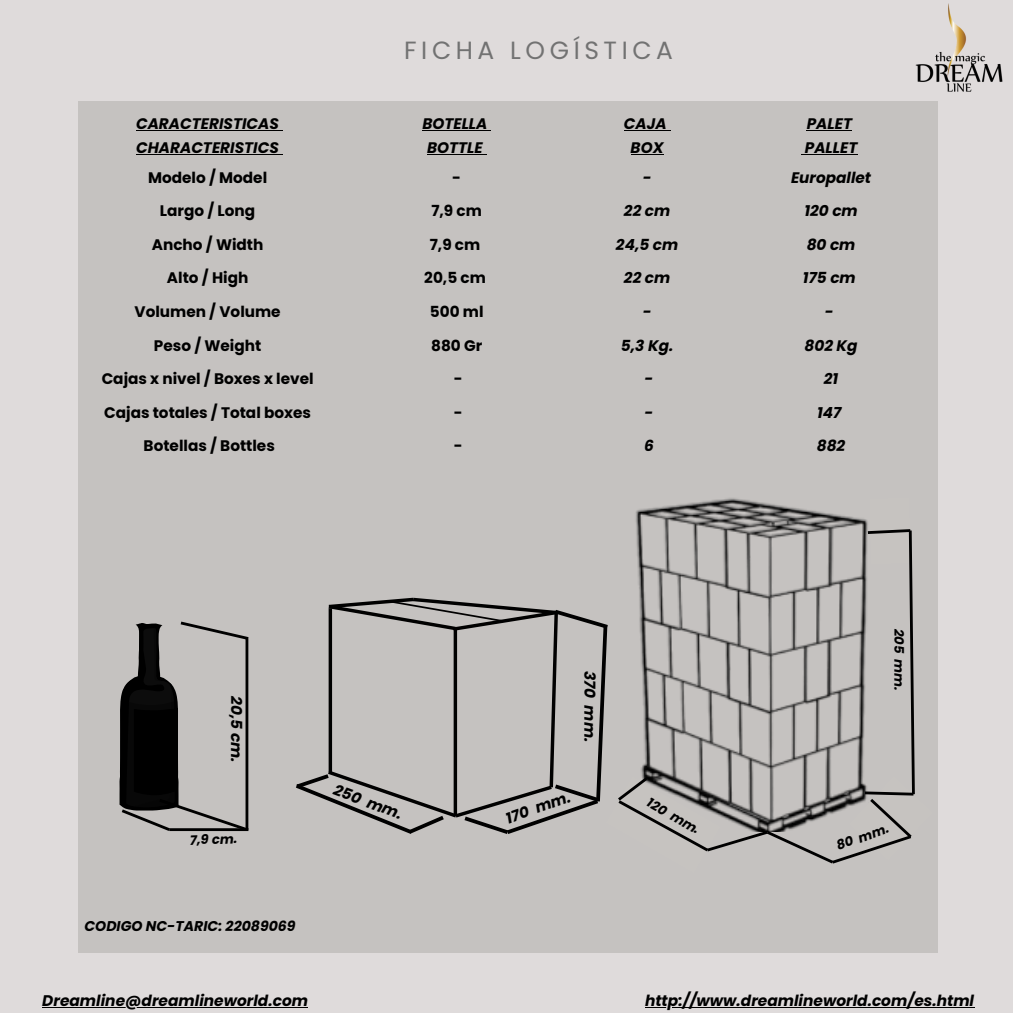
<style>
.page{position:relative;width:1013px;height:1013px;background:#fff}
.page>*{position:absolute;margin:0;border:0;box-sizing:border-box;transform-origin:0 0}
.t1{font:24.88px "Poppins";letter-spacing:.185em;color:#727272}
.t2{font:italic 700 15.38px "Poppins";color:#000}
.t3{font:700 15.25px "Poppins";color:#000}
.t4{font:italic 700 15.25px/24.1px "Poppins";color:#000}
.t5{font:italic 700 14.12px "Poppins";color:#000}
.t6{font:italic 700 13.12px "Poppins";color:#000}
</style>
<div class="page">
<div style="left:0;top:0;width:1012px;height:1012px;background:#dfdbdb"></div>
<hr style="left:645px;top:1006px;width:329px;height:1px;background:#000">
<hr style="left:42px;top:1006px;width:266px;height:1px;background:#000">
<div style="left:78px;top:101px;width:859px;height:851px;background:#c0bdba"></div>
<svg style="left:296px;top:498px;width:619px;height:366px"></svg>
<svg style="left:119px;top:621px;width:130px;height:210px"></svg>
<img style="left:915px;top:3px;width:88px;height:89px">
<hr style="left:136px;top:130px;width:143px;height:1px;background:#000">
<hr style="left:136px;top:154px;width:143px;height:1px;background:#000">
<hr style="left:422px;top:130px;width:65px;height:1px;background:#000">
<hr style="left:427px;top:154px;width:56px;height:1px;background:#000">
<hr style="left:624px;top:130px;width:43px;height:1px;background:#000">
<hr style="left:630px;top:154px;width:33px;height:1px;background:#000">
<hr style="left:806px;top:130px;width:46px;height:1px;background:#000">
<hr style="left:804px;top:154px;width:53px;height:1px;background:#000">
<h3 class="t4" style="left:136px;top:112px;width:144px">CARACTERISTICAS<br>CHARACTERISTICS</h3>
<h3 class="t3" style="left:148px;top:167px;width:121px">Modelo / Model</h3>
<h3 class="t3" style="left:160px;top:200px;width:97px">Largo / Long</h3>
<h3 class="t3" style="left:152px;top:234px;width:113px">Ancho / Width</h3>
<h3 class="t3" style="left:167px;top:267px;width:83px">Alto / High</h3>
<h3 class="t3" style="left:135px;top:301px;width:148px">Volumen / Volume</h3>
<h3 class="t3" style="left:154px;top:334px;width:109px">Peso / Weight</h3>
<h3 class="t3" style="left:102px;top:368px;width:213px">Cajas x nivel / Boxes x level</h3>
<h3 class="t3" style="left:104px;top:402px;width:208px">Cajas totales / Total boxes</h3>
<h3 class="t3" style="left:144px;top:435px;width:133px">Botellas / Bottles</h3>
<h3 class="t1" style="left:404px;top:32px;width:270px">FICHA LOGÍSTICA</h3>
<p class="t4" style="left:422px;top:112px;width:67px;text-align:center">BOTELLA<br>BOTTLE</p>
<p class="t3" style="left:452px;top:167px;width:10px">-</p>
<p class="t3" style="left:431px;top:200px;width:52px">7,9 cm</p>
<p class="t3" style="left:430px;top:234px;width:52px">7,9 cm</p>
<p class="t3" style="left:424px;top:267px;width:63px">20,5 cm</p>
<p class="t3" style="left:430px;top:301px;width:55px">500 ml</p>
<p class="t3" style="left:431px;top:334px;width:53px">880 Gr</p>
<p class="t3" style="left:454px;top:368px;width:10px">-</p>
<p class="t3" style="left:454px;top:402px;width:10px">-</p>
<p class="t3" style="left:454px;top:435px;width:10px">-</p>
<h3 class="t4" style="left:624px;top:112px;width:44px;text-align:center">CAJA<br>BOX</h3>
<h3 class="t4" style="left:642px;top:165px;width:10px">-</h3>
<h3 class="t4" style="left:624px;top:199px;width:48px">22 cm</h3>
<h3 class="t4" style="left:616px;top:232px;width:64px">24,5 cm</h3>
<h3 class="t4" style="left:624px;top:266px;width:48px">22 cm</h3>
<h3 class="t4" style="left:642px;top:299px;width:10px">-</h3>
<h3 class="t4" style="left:621px;top:333px;width:54px">5,3 Kg.</h3>
<h3 class="t4" style="left:644px;top:367px;width:10px">-</h3>
<h3 class="t4" style="left:644px;top:400px;width:10px">-</h3>
<h3 class="t4" style="left:644px;top:434px;width:11px">6</h3>
<p class="t4" style="left:248px;top:696px;width:68px;rotate:90deg">20,5 cm.</p>
<h3 class="t6" style="left:190px;top:830px;width:49px;rotate:-2deg">7,9 cm.</h3>
<h2 class="t5" style="left:84px;top:916px;width:213px">CODIGO NC-TARIC: 22089069</h2>
<p class="t4" style="left:338px;top:778px;width:74px;rotate:20deg">250 mm.</p>
<h3 class="t4" style="left:601px;top:671px;width:72px;rotate:90deg">370 mm.</h3>
<p class="t4" style="left:502px;top:807px;width:69px;rotate:-19deg">170 mm.</p>
<h3 class="t6" style="left:652px;top:793px;width:60px;rotate:29deg">120 mm.</h3>
<p class="t4" style="left:804px;top:112px;width:54px">PALET<br>PALLET</p>
<p class="t4" style="left:791px;top:165px;width:82px">Europallet</p>
<p class="t4" style="left:804px;top:199px;width:55px">120 cm</p>
<p class="t4" style="left:806px;top:232px;width:50px">80 cm</p>
<p class="t4" style="left:803px;top:266px;width:54px">175 cm</p>
<p class="t4" style="left:825px;top:299px;width:10px">-</p>
<p class="t4" style="left:804px;top:333px;width:55px">802 Kg</p>
<p class="t4" style="left:823px;top:367px;width:16px">21</p>
<p class="t4" style="left:817px;top:400px;width:26px">147</p>
<p class="t4" style="left:816px;top:434px;width:30px">882</p>
<p class="t6" style="left:908px;top:628px;width:64px;rotate:90deg">205 mm.</p>
<h3 class="t6" style="left:833px;top:837px;width:56px;rotate:-20deg">80 mm.</h3>
<p class="t2" style="left:42px;top:989px;width:267px">Dreamline@dreamlineworld.com</p>
<h1 class="t2" style="left:645px;top:989px;width:330px">http://www.dreamlineworld.com/es.html</h1>
</div>
